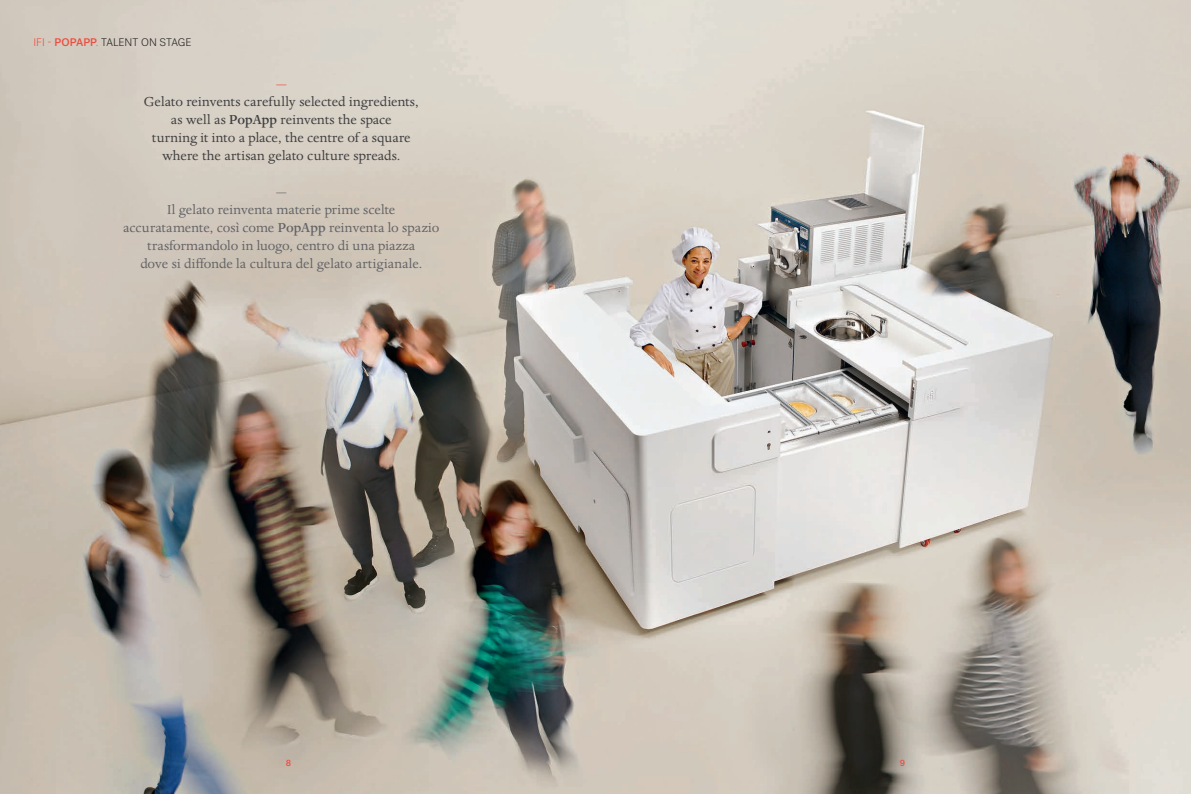
<style>
.page{position:relative;width:1191px;height:794px;background:#fff}
.page>*{position:absolute;margin:0;border:0;box-sizing:border-box;transform-origin:0 0}
.In_evidenza_graziato{font:15px "Dante MT Std";color:#636366}
.In_evidenza_graziato-2{font:15px "Dante MT Std";letter-spacing:.005em;color:#3e3e3f}
.In_evidenza_graziato-3{font:15px "Dante MT Std";color:#ef4b3d}
.CAPITOLI{font:300 11px "Post Grotesk";color:#231f20}
.t1{font:500 9px "Post Grotesk";color:#ef4b3d}
.s1{color:#ef4b3d}
.s2{font-weight:500;color:#ef4b3d}
.s3{font-weight:500}
</style>
<div class="page">
<img style="left:0;top:0;width:1191px;height:794px">
<p class="CAPITOLI" style="left:33px;top:36px;width:160px"><span class="s1">IFI -</span> <span class="s2">POPAPP</span><span class="s1">.</span> TALENT ON STAGE</p>
<p class="In_evidenza_graziato-3" style="left:276px;top:74px;width:13px">-</p>
<p class="In_evidenza_graziato-2" style="left:144px;top:92px;width:276px">Gelato reinvents carefully selected ingredients,</p>
<p class="In_evidenza_graziato-2" style="left:171px;top:110px;width:223px">as well as <span class="s3">PopApp</span> reinvents the space</p>
<p class="In_evidenza_graziato-2" style="left:152px;top:128px;width:261px">turning it into a place, the centre of a square</p>
<p class="In_evidenza_graziato-2" style="left:162px;top:146px;width:240px">where the artisan gelato culture spreads.</p>
<p class="In_evidenza_graziato" style="left:276px;top:182px;width:13px">-</p>
<p class="In_evidenza_graziato" style="left:167px;top:200px;width:230px">Il gelato reinventa materie prime scelte</p>
<p class="In_evidenza_graziato" style="left:123px;top:218px;width:317px">accuratamente, così come <span class="s3">PopApp</span> reinventa lo spazio</p>
<p class="In_evidenza_graziato" style="left:147px;top:236px;width:269px">trasformandolo in luogo, centro di una piazza</p>
<p class="In_evidenza_graziato" style="left:140px;top:254px;width:283px">dove si diffonde la cultura del gelato artigianale.</p>
<p class="t1" style="left:286px;top:757px;width:7px">8</p>
<p class="t1" style="left:899px;top:757px;width:7px">9</p>
</div>
